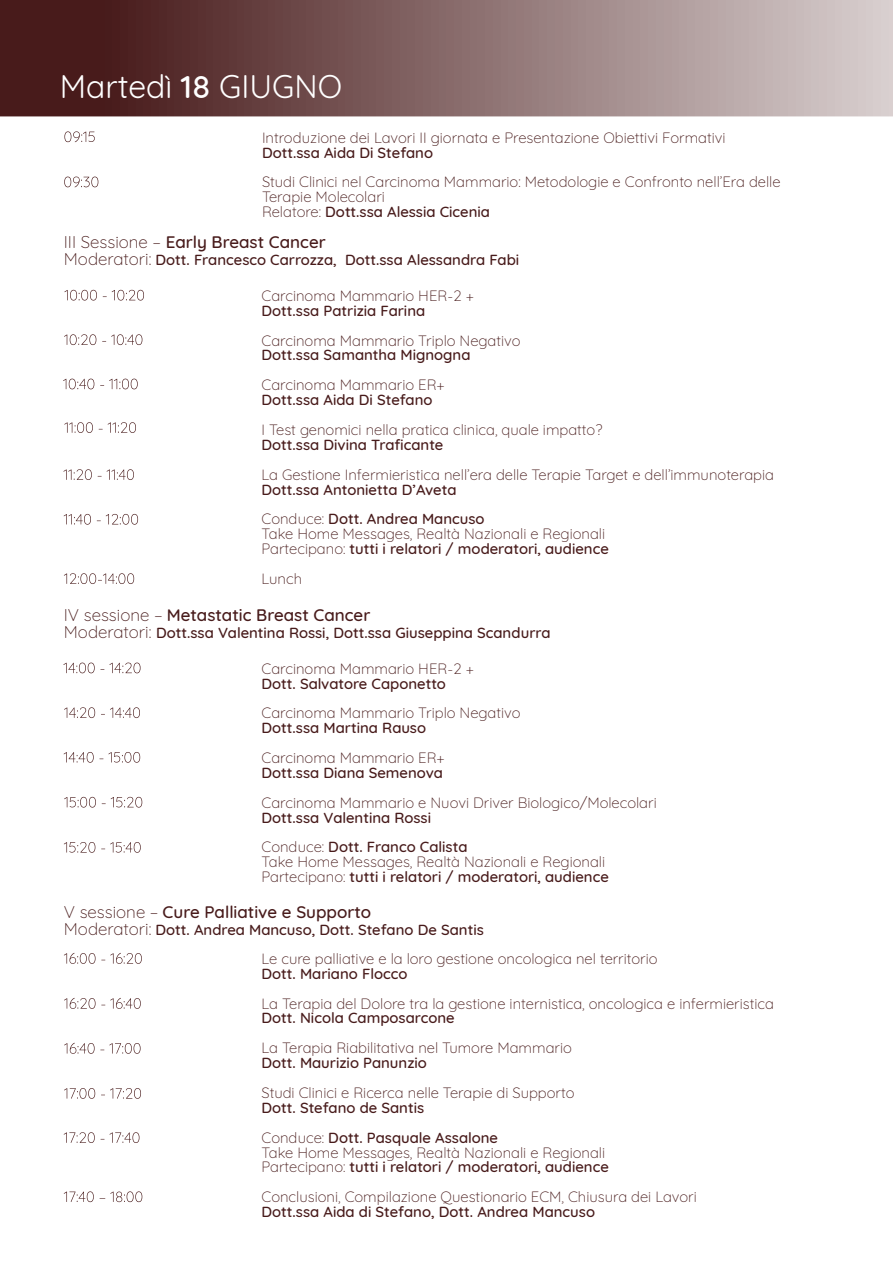
<style>
.page{position:relative;width:893px;height:1263px;background:#fff}
.page>*{position:absolute;margin:0;border:0;box-sizing:border-box;transform-origin:0 0}
.t1{font:31.95px "Quicksand";color:#fff}
.t2{font:500 16.95px "Quicksand";color:#481b1b}
.t3{font:300 14.85px/14.9px "Quicksand";color:#481b1b}
.t4{font:500 14.85px/29.8px "Quicksand";color:#481b1b}
.s1{font-weight:500}
.s2{font-weight:300}
.s3{font-weight:300;font-size:16.95px}
</style>
<div class="page">
<div style="left:0;top:0;width:893px;height:116px;background:linear-gradient(to right,#390808,#d7cece)"></div>
<svg style="left:64px;top:131px;width:31px;height:11px"></svg>
<svg style="left:64px;top:177px;width:34px;height:10px"></svg>
<svg style="left:64px;top:290px;width:33px;height:11px"></svg>
<svg style="left:103px;top:290px;width:41px;height:11px"></svg>
<svg style="left:64px;top:334px;width:32px;height:11px"></svg>
<svg style="left:102px;top:334px;width:40px;height:11px"></svg>
<svg style="left:63px;top:379px;width:31px;height:10px"></svg>
<svg style="left:100px;top:379px;width:38px;height:10px"></svg>
<svg style="left:64px;top:422px;width:29px;height:11px"></svg>
<svg style="left:99px;top:422px;width:37px;height:11px"></svg>
<svg style="left:63px;top:469px;width:29px;height:11px"></svg>
<svg style="left:98px;top:469px;width:36px;height:11px"></svg>
<svg style="left:64px;top:514px;width:27px;height:11px"></svg>
<svg style="left:97px;top:514px;width:41px;height:11px"></svg>
<svg style="left:64px;top:573px;width:70px;height:11px"></svg>
<svg style="left:63px;top:663px;width:78px;height:10px"></svg>
<svg style="left:64px;top:707px;width:31px;height:11px"></svg>
<svg style="left:101px;top:707px;width:39px;height:11px"></svg>
<svg style="left:64px;top:752px;width:76px;height:11px"></svg>
<svg style="left:64px;top:797px;width:32px;height:10px"></svg>
<svg style="left:102px;top:797px;width:40px;height:10px"></svg>
<svg style="left:64px;top:842px;width:31px;height:11px"></svg>
<svg style="left:101px;top:842px;width:40px;height:11px"></svg>
<svg style="left:64px;top:953px;width:78px;height:11px"></svg>
<svg style="left:64px;top:998px;width:77px;height:11px"></svg>
<svg style="left:64px;top:1043px;width:77px;height:11px"></svg>
<svg style="left:64px;top:1088px;width:31px;height:11px"></svg>
<svg style="left:101px;top:1088px;width:40px;height:11px"></svg>
<svg style="left:64px;top:1132px;width:31px;height:11px"></svg>
<svg style="left:101px;top:1132px;width:38px;height:11px"></svg>
<svg style="left:64px;top:1191px;width:30px;height:11px"></svg>
<svg style="left:100px;top:1191px;width:42px;height:11px"></svg>
<h1 class="t1" style="left:60px;top:61px;width:284px">Martedì <span class="s1">18</span> GIUGNO</h1>
<p class="t3" style="left:262px;top:128px;width:465px">Introduzione dei Lavori II giornata e Presentazione Obiettivi Formativi</p>
<p class="t4" style="left:262px;top:136px;width:173px">Dott.ssa Aida Di Stefano</p>
<p class="t3" style="left:262px;top:173px;width:520px">Studi Clinici nel Carcinoma Mammario: Metodologie e Confronto nell’Era delle<br>Terapie Molecolari<br>Relatore: <span class="s1">Dott.ssa Alessia Cicenia</span></p>
<p class="t2" style="left:64px;top:228px;width:263px"><span class="s2">III Sessione –</span> Early Breast Cancer</p>
<p class="t4" style="left:64px;top:243px;width:457px"><span class="s3">Moderatori:</span> Dott. Francesco Carrozza, Dott.ssa Alessandra Fabi</p>
<p class="t3" style="left:261px;top:287px;width:214px">Carcinoma Mammario HER-2 +</p>
<p class="t4" style="left:261px;top:294px;width:165px">Dott.ssa Patrizia Farina</p>
<p class="t3" style="left:261px;top:331px;width:261px">Carcinoma Mammario Triplo Negativo</p>
<p class="t4" style="left:261px;top:339px;width:211px">Dott.ssa Samantha Mignogna</p>
<p class="t3" style="left:261px;top:376px;width:185px">Carcinoma Mammario ER+</p>
<p class="t4" style="left:261px;top:383px;width:173px">Dott.ssa Aida Di Stefano</p>
<p class="t3" style="left:261px;top:421px;width:342px">I Test genomici nella pratica clinica, quale impatto?</p>
<p class="t4" style="left:261px;top:428px;width:183px">Dott.ssa Divina Traficante</p>
<p class="t3" style="left:261px;top:465px;width:514px">La Gestione Infermieristica nell’era delle Terapie Target e dell’immunoterapia</p>
<p class="t4" style="left:261px;top:473px;width:225px">Dott.ssa Antonietta D’Aveta<br><span class="s2">Conduce:</span> Dott. Andrea Mancuso</p>
<p class="t3" style="left:261px;top:525px;width:349px">Take Home Messages, Realtà Nazionali e Regionali<br>Partecipano: <span class="s1">tutti i relatori / moderatori, audience</span></p>
<p class="t3" style="left:261px;top:570px;width:42px">Lunch</p>
<p class="t2" style="left:64px;top:601px;width:308px"><span class="s2">IV sessione –</span> Metastatic Breast Cancer</p>
<p class="t4" style="left:64px;top:616px;width:488px"><span class="s3">Moderatori:</span> Dott.ssa Valentina Rossi, Dott.ssa Giuseppina Scandurra</p>
<p class="t3" style="left:261px;top:659px;width:214px">Carcinoma Mammario HER-2 +</p>
<p class="t4" style="left:261px;top:667px;width:186px">Dott. Salvatore Caponetto</p>
<p class="t3" style="left:261px;top:704px;width:261px">Carcinoma Mammario Triplo Negativo</p>
<p class="t4" style="left:261px;top:712px;width:166px">Dott.ssa Martina Rauso</p>
<p class="t3" style="left:261px;top:749px;width:185px">Carcinoma Mammario ER+</p>
<p class="t4" style="left:261px;top:756px;width:183px">Dott.ssa Diana Semenova</p>
<p class="t3" style="left:261px;top:793px;width:397px">Carcinoma Mammario e Nuovi Driver Biologico/Molecolari</p>
<p class="t4" style="left:261px;top:801px;width:208px">Dott.ssa Valentina Rossi<br><span class="s2">Conduce:</span> Dott. Franco Calista</p>
<p class="t3" style="left:261px;top:853px;width:349px">Take Home Messages, Realtà Nazionali e Regionali<br>Partecipano: <span class="s1">tutti i relatori / moderatori, audience</span></p>
<p class="t2" style="left:64px;top:898px;width:309px"><span class="s2">V sessione –</span> Cure Palliative e Supporto</p>
<p class="t4" style="left:64px;top:913px;width:421px"><span class="s3">Moderatori:</span> Dott. Andrea Mancuso, Dott. Stefano De Santis</p>
<p class="t3" style="left:261px;top:950px;width:398px">Le cure palliative e la loro gestione oncologica nel territorio</p>
<p class="t4" style="left:261px;top:957px;width:147px">Dott. Mariano Flocco</p>
<p class="t3" style="left:261px;top:994px;width:514px">La Terapia del Dolore tra la gestione internistica, oncologica e infermieristica</p>
<p class="t4" style="left:261px;top:1002px;width:195px">Dott. Nicola Camposarcone</p>
<p class="t3" style="left:261px;top:1039px;width:312px">La Terapia Riabilitativa nel Tumore Mammario</p>
<p class="t4" style="left:261px;top:1046px;width:167px">Dott. Maurizio Panunzio</p>
<p class="t3" style="left:261px;top:1084px;width:314px">Studi Clinici e Ricerca nelle Terapie di Supporto</p>
<p class="t4" style="left:261px;top:1091px;width:238px">Dott. Stefano de Santis<br><span class="s2">Conduce:</span> Dott. Pasquale Assalone</p>
<p class="t3" style="left:261px;top:1143px;width:349px">Take Home Messages, Realtà Nazionali e Regionali<br>Partecipano: <span class="s1">tutti i relatori / moderatori, audience</span></p>
<p class="t3" style="left:261px;top:1188px;width:437px">Conclusioni, Compilazione Questionario ECM, Chiusura dei Lavori</p>
<p class="t4" style="left:261px;top:1195px;width:335px">Dott.ssa Aida di Stefano, Dott. Andrea Mancuso</p>
</div>
